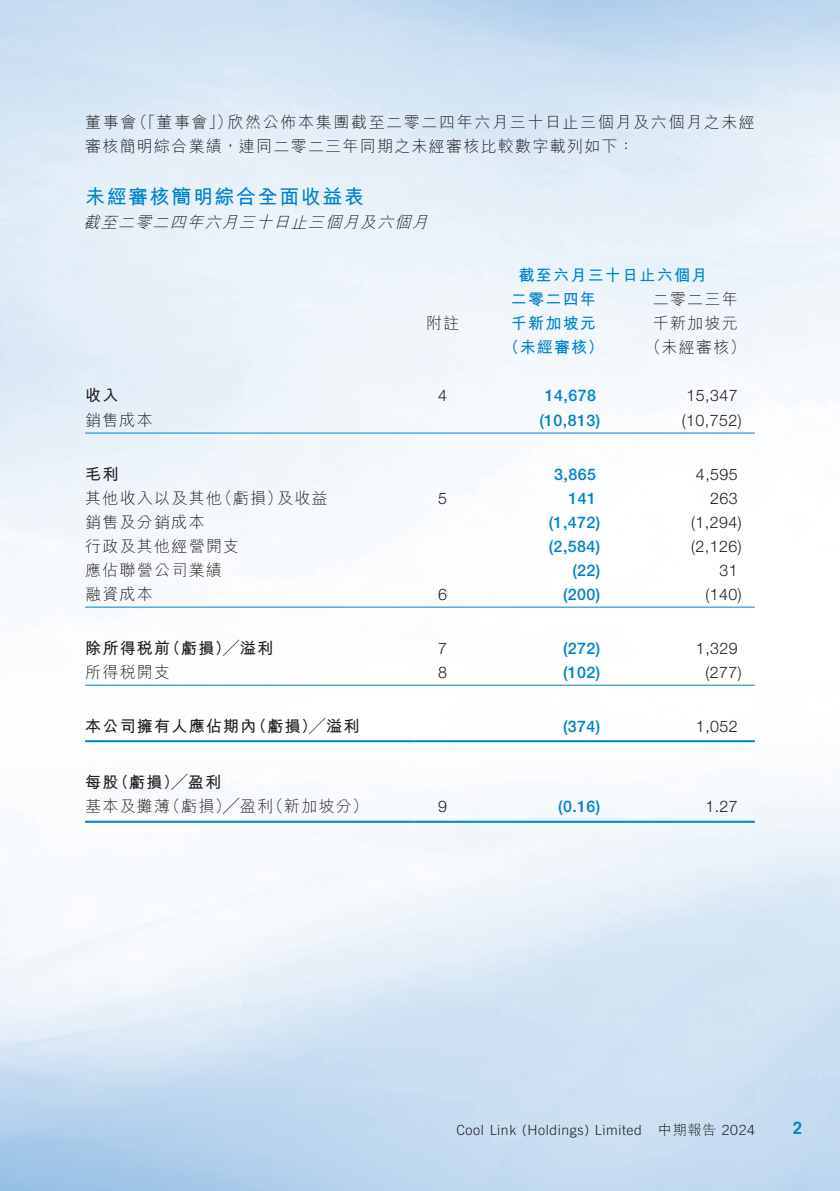
<style>
.page{position:relative;width:840px;height:1191px;background:#fff}
.page>*{position:absolute;margin:0;border:0;box-sizing:border-box;transform-origin:0 0}
.t1{font:700 20px "M Hei HK";letter-spacing:.08em;color:#0082c8}
.t2{font:700 17px "Trade Gothic LT Std";color:#0082c8}
.t3{font:300 16px/24px "M Hei HK";letter-spacing:.08em;color:#231f20}
.t4{font:300 16px "Helvetica Neue LT Std";letter-spacing:.03em;color:#231f20}
.t5{font:500 16px "Helvetica Neue LT Std";letter-spacing:.03em;color:#0082c8}
.t6{font:700 16px "M Hei HK";letter-spacing:.08em;color:#231f20}
.t7{font:300 16px "M Hei HK";letter-spacing:.1em;color:#231f20}
.t8{font:700 16px "M Hei HK";letter-spacing:.08em;color:#0082c8}
.t9{font:italic 300 16px "M Hei HK";color:#231f20}
.t10{font:300 14px "Trade Gothic LT Std";letter-spacing:.04em;color:#231f20}
.t11{font:300 14px "M Hei HK";color:#231f20}
.s1{font-family:"Trade Gothic LT Std"}
</style>
<div class="page">
<img style="left:0;top:0;width:839px;height:1191px">
<hr style="left:85px;top:432px;width:329px;height:1px;background:#0082c8">
<hr style="left:414px;top:432px;width:57px;height:1px;background:#0082c8">
<hr style="left:471px;top:432px;width:141px;height:1px;background:#0082c8">
<hr style="left:612px;top:432px;width:142px;height:1px;background:#0082c8">
<hr style="left:85px;top:606px;width:329px;height:1px;background:#0082c8">
<hr style="left:414px;top:606px;width:57px;height:1px;background:#0082c8">
<hr style="left:471px;top:606px;width:141px;height:1px;background:#0082c8">
<hr style="left:612px;top:606px;width:142px;height:1px;background:#0082c8">
<hr style="left:85px;top:684px;width:329px;height:1px;background:#0082c8">
<hr style="left:414px;top:684px;width:57px;height:1px;background:#0082c8">
<hr style="left:471px;top:684px;width:141px;height:1px;background:#0082c8">
<hr style="left:612px;top:684px;width:142px;height:1px;background:#0082c8">
<hr style="left:85px;top:740px;width:329px;height:2px;background:#0082c8">
<hr style="left:414px;top:740px;width:57px;height:2px;background:#0082c8">
<hr style="left:471px;top:740px;width:141px;height:2px;background:#0082c8">
<hr style="left:612px;top:740px;width:142px;height:2px;background:#0082c8">
<hr style="left:85px;top:820px;width:329px;height:2px;background:#0082c8">
<hr style="left:414px;top:820px;width:57px;height:2px;background:#0082c8">
<hr style="left:471px;top:820px;width:141px;height:2px;background:#0082c8">
<hr style="left:612px;top:820px;width:142px;height:2px;background:#0082c8">
<p class="t3" style="left:131px;top:110px;width:103px">（「董事會」）</p>
<p class="t3" style="left:85px;top:110px;width:550px">董事會<br>審核簡明綜合業績，連同二零二三年同期之未經審核比較數字載列如下：</p>
<p class="t1" style="left:85px;top:182px;width:280px">未經審核簡明綜合全面收益表</p>
<p class="t9" style="left:83px;top:214px;width:349px">截至二零二四年六月三十日止三個月及六個月</p>
<p class="t8" style="left:518px;top:264px;width:190px">截至六月三十日止六個月</p>
<p class="t3" style="left:652px;top:287px;width:86px">二零二三年</p>
<p class="t7" style="left:227px;top:114px;width:528px">欣然公佈本集團截至二零二四年六月三十日止三個月及六個月之未經</p>
<p class="t8" style="left:510px;top:288px;width:86px">二零二四年</p>
<p class="t3" style="left:426px;top:311px;width:35px">附註</p>
<p class="t8" style="left:510px;top:312px;width:86px">千新加坡元</p>
<p class="t3" style="left:652px;top:311px;width:86px">千新加坡元</p>
<p class="t8" style="left:503px;top:336px;width:102px">（未經審核）</p>
<p class="t3" style="left:644px;top:335px;width:102px">（未經審核(</p>
<p class="t6" style="left:85px;top:384px;width:35px">收入</p>
<p class="t4" style="left:438px;top:386px;width:10px">4</p>
<p class="t5" style="left:544px;top:386px;width:53px">14,678</p>
<p class="t4" style="left:686px;top:386px;width:53px">15,347</p>
<p class="t3" style="left:85px;top:407px;width:69px">銷售成本</p>
<p class="t5" style="left:539px;top:410px;width:62px">)10,813(</p>
<p class="t4" style="left:681px;top:410px;width:61px">)10,752(</p>
<p class="t6" style="left:85px;top:462px;width:35px">毛利</p>
<p class="t5" style="left:553px;top:464px;width:43px">3,865</p>
<p class="t4" style="left:695px;top:464px;width:43px">4,595</p>
<p class="t3" style="left:216px;top:485px;width:68px">（虧損）</p>
<p class="t3" style="left:85px;top:485px;width:138px">其他收入以及其他</p>
<p class="t3" style="left:277px;top:485px;width:52px">及收益</p>
<p class="t4" style="left:438px;top:488px;width:10px">5</p>
<p class="t5" style="left:568px;top:488px;width:29px">141</p>
<p class="t4" style="left:709px;top:488px;width:29px">263</p>
<p class="t3" style="left:85px;top:509px;width:121px">銷售及分銷成本</p>
<p class="t5" style="left:548px;top:512px;width:53px">)1,472(</p>
<p class="t4" style="left:690px;top:512px;width:52px">)1,294(</p>
<p class="t3" style="left:85px;top:533px;width:155px">行政及其他經營開支</p>
<p class="t5" style="left:548px;top:536px;width:53px">)2,584(</p>
<p class="t4" style="left:690px;top:536px;width:52px">)2,126(</p>
<p class="t3" style="left:85px;top:557px;width:138px">應佔聯營公司業績</p>
<p class="t5" style="left:572px;top:560px;width:30px">)22(</p>
<p class="t4" style="left:719px;top:560px;width:20px">31</p>
<p class="t3" style="left:85px;top:581px;width:69px">融資成本</p>
<p class="t4" style="left:438px;top:584px;width:10px">6</p>
<p class="t5" style="left:562px;top:584px;width:39px">)200(</p>
<p class="t4" style="left:705px;top:584px;width:38px">)140(</p>
<p class="t6" style="left:164px;top:636px;width:110px">（虧損）╱溢利</p>
<p class="t6" style="left:85px;top:636px;width:86px">除所得稅前</p>
<p class="t4" style="left:438px;top:638px;width:10px">7</p>
<p class="t5" style="left:562px;top:638px;width:39px">)272(</p>
<p class="t4" style="left:695px;top:638px;width:43px">1,329</p>
<p class="t3" style="left:85px;top:659px;width:86px">所得稅開支</p>
<p class="t4" style="left:438px;top:662px;width:10px">8</p>
<p class="t5" style="left:562px;top:662px;width:39px">)102(</p>
<p class="t4" style="left:705px;top:662px;width:38px">)277(</p>
<p class="t6" style="left:251px;top:714px;width:110px">（虧損）╱溢利</p>
<p class="t6" style="left:85px;top:714px;width:173px">本公司擁有人應佔期內</p>
<p class="t5" style="left:562px;top:716px;width:39px">)374(</p>
<p class="t4" style="left:695px;top:716px;width:43px">1,052</p>
<p class="t6" style="left:113px;top:770px;width:110px">（虧損）╱盈利</p>
<p class="t6" style="left:85px;top:770px;width:35px">每股</p>
<p class="t3" style="left:164px;top:794px;width:110px">（虧損）╱盈利</p>
<p class="t3" style="left:267px;top:794px;width:102px">（新加坡分(</p>
<p class="t3" style="left:85px;top:794px;width:86px">基本及攤薄</p>
<p class="t4" style="left:438px;top:796px;width:10px">9</p>
<p class="t5" style="left:557px;top:797px;width:44px">)0.16(</p>
<p class="t4" style="left:705px;top:796px;width:34px">1.27</p>
<p class="t10" style="left:456px;top:1121px;width:187px">Cool Link (Holdings) Limited</p>
<p class="t11" style="left:658px;top:1123px;width:98px">中期報告 <span class="s1">2024</span></p>
<p class="t2" style="left:792px;top:1117px;width:11px">2</p>
</div>
